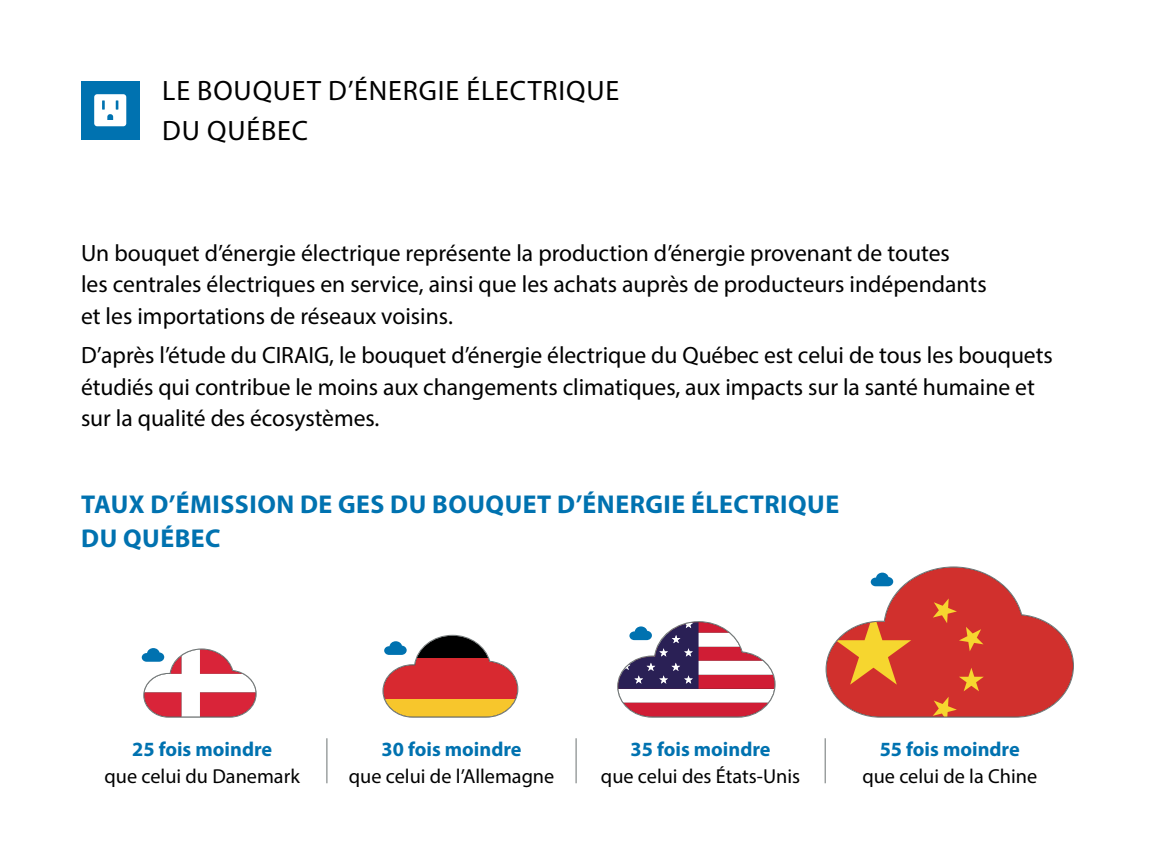
<style>
.page{position:relative;width:1152px;height:864px;background:#fff}
.page>*{position:absolute;margin:0;border:0;box-sizing:border-box;transform-origin:0 0}
.t1{font:28.2px/39.6px "Myriad Pro";letter-spacing:.03em;color:#000}
.t2{font:700 25.8px/33.8px "Myriad Pro";letter-spacing:.02em;color:#0072b0}
.t3{font:23.6px/31.6px "Myriad Pro";color:#000}
.t4{font:20.2px "Myriad Pro";color:#000}
.t5{font:700 20.2px "Myriad Pro";color:#0072b0}
</style>
<div class="page">
<hr style="left:326px;top:738px;width:1px;height:45px;background:#6c7272">
<hr style="left:576px;top:738px;width:1px;height:45px;background:#6c7272">
<hr style="left:825px;top:738px;width:1px;height:45px;background:#6c7272">
<svg style="left:142px;top:648px;width:115px;height:70px"></svg>
<svg style="left:382px;top:634px;width:137px;height:84px"></svg>
<svg style="left:617px;top:621px;width:159px;height:97px"></svg>
<svg style="left:825px;top:566px;width:249px;height:152px"></svg>
<div style="left:81px;top:81px;width:59px;height:59px;background:#0072b0"></div>
<svg style="left:94px;top:94px;width:32px;height:32px"></svg>
<h2 class="t1" style="left:162px;top:70px;width:458px">LE BOUQUET D’ÉNERGIE ÉLECTRIQUE<br>DU QUÉBEC</h2>
<p class="t3" style="left:81px;top:237px;width:907px">Un bouquet d’énergie électrique représente la production d’énergie provenant de toutes<br>les centrales électriques en service, ainsi que les achats auprès de producteurs indépendants et les importations de réseaux voisins.</p>
<p class="t3" style="left:81px;top:339px;width:973px">D’après l’étude du CIRAIG, le bouquet d’énergie électrique du Québec est celui de tous les bouquets étudiés qui contribue le moins aux changements climatiques, aux impacts sur la santé humaine et sur la qualité des écosystèmes.</p>
<h3 class="t2" style="left:81px;top:487px;width:760px">TAUX D’ÉMISSION DE GES DU BOUQUET D’ÉNERGIE ÉLECTRIQUE<br>DU QUÉBEC</h3>
<p class="t5" style="left:132px;top:736px;width:142px">25 fois moindre</p>
<p class="t4" style="left:105px;top:764px;width:197px">que celui du Danemark</p>
<p class="t5" style="left:381px;top:736px;width:142px">30 fois moindre</p>
<p class="t4" style="left:349px;top:764px;width:207px">que celui de l’Allemagne</p>
<p class="t5" style="left:630px;top:736px;width:142px">35 fois moindre</p>
<p class="t4" style="left:601px;top:764px;width:201px">que celui des États-Unis</p>
<p class="t5" style="left:880px;top:736px;width:142px">55 fois moindre</p>
<p class="t4" style="left:862px;top:764px;width:176px">que celui de la Chine</p>
</div>
